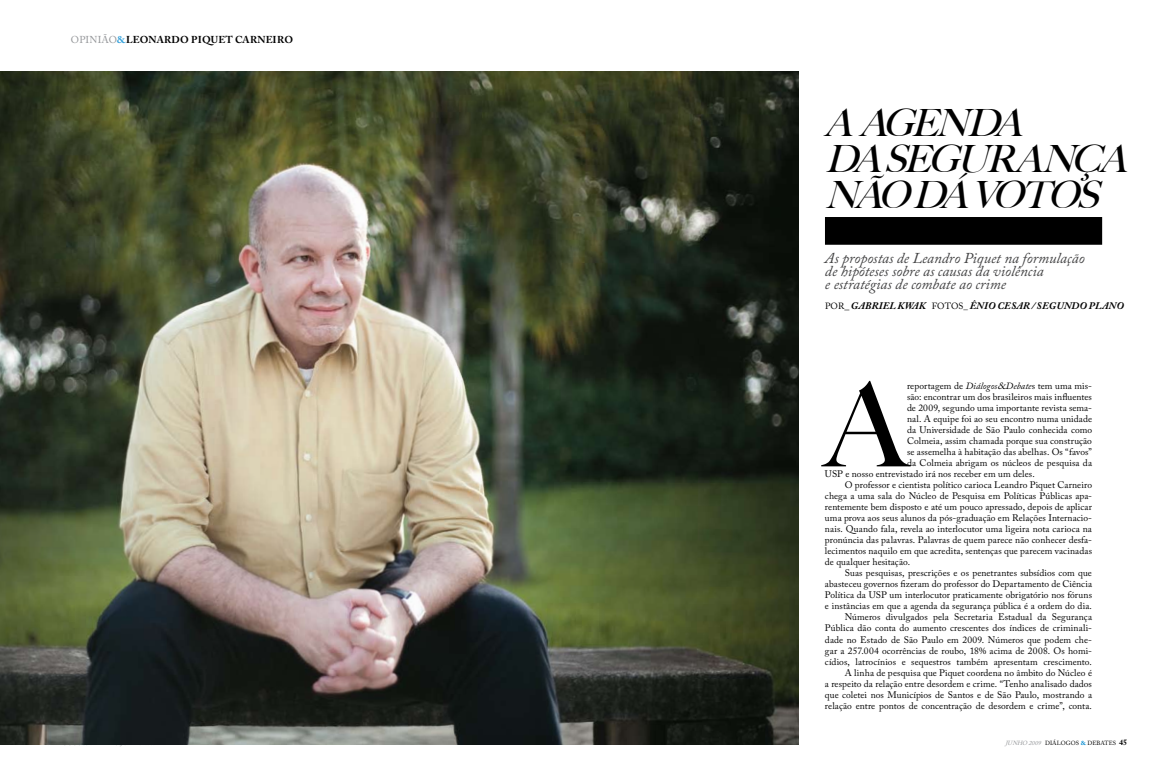
<style>
.page{position:relative;width:1163px;height:780px;background:#fff}
.page>*{position:absolute;margin:0;border:0;box-sizing:border-box;transform-origin:0 0}
.t1{font:500 116.4px "Big Caslon";color:#000}
.t2{font:italic 500 37.6px/36px "Big Caslon";color:#000}
.t3{font:italic 15px/13px "Adobe Caslon Pro";color:#414142}
.t4{font:italic 700 10px "Adobe Caslon Pro";letter-spacing:.015em;color:#000}
.t5{font:700 10px "Adobe Caslon Pro";letter-spacing:.015em;color:#000}
.t6{font:9.5px/11px "Adobe Caslon Pro";letter-spacing:.01em;color:#000;text-align:justify}
.t7{font:6px "Adobe Caslon Pro";letter-spacing:.015em;color:#000}
.s1{font-weight:400;color:#939598}
.s2{color:#37a2db}
.s3{font-weight:400;font-style:normal;font-size:9px}
.s4{font-weight:400;font-style:normal}
.s5{font-style:italic}
.s6{font-style:italic;color:#939598}
.s7{font-weight:700;color:#0089cf}
.s8{font-weight:700;font-size:8px}
</style>
<div class="page">
<img style="left:0;top:71px;width:798px;height:673px">
<div style="left:824px;top:217px;width:277px;height:28px;background:#000"></div>
<p class="t5" style="left:71px;top:34px;width:223px"><span class="s1">Opinião</span><span class="s2">&amp;</span>LEONARDO PIQUET CARNEIRO</p>
<p class="t2" style="left:824px;top:106px;width:312px">A AGENDA<br>DA SEGURANÇA<br>NÃO DÁ VOTOS</p>
<p class="t3" style="left:824px;top:251px;width:261px">As propostas de Leandro Piquet na formulação de hipóteses sobre as causas da violência<br>e estratégias de combate ao crime</p>
<p class="t4" style="left:824px;top:300px;width:301px"><span class="s3">Por</span><span class="s4">_</span> GABRIEL KWAK <span class="s3">Fotos_</span> ÊNIO CESAR / SEGUNDO PLANO</p>
<p class="t1" style="left:824px;top:357px;width:83px">A</p>
<p class="t6" style="left:906px;top:380px;width:186px">reportagem de <span class="s5">Diálogos</span><span class="s5">&amp;</span><span class="s5">Debate</span>s tem uma mis&shy;são: encontrar um dos brasileiros mais influentes de 2009, segundo uma importante revista sema&shy;nal. A equipe foi ao seu encontro numa unidade da Universidade de São Paulo conhecida como Colmeia, assim chamada porque sua construção se assemelha à habitação das abelhas. Os “favos” da Colmeia abrigam os núcleos de pesquisa da</p>
<p class="t6" style="left:824px;top:468px;width:7px">USP</p>
<p class="t6" style="left:845px;top:468px;width:191px">e nosso entrevistado irá nos receber em um deles.</p>
<p class="t6" style="left:844px;top:479px;width:249px">O professor e cientista político carioca Leandro Piquet Carneiro</p>
<p class="t6" style="left:824px;top:490px;width:268px">chega a uma sala do Núcleo de Pesquisa em Políticas Públicas apa-</p>
<p class="t6" style="left:824px;top:501px;width:268px">rentemente bem disposto e até um pouco apressado, depois de aplicar</p>
<p class="t6" style="left:824px;top:512px;width:268px">uma prova aos seus alunos da pós-graduação em Relações Internacio-</p>
<p class="t6" style="left:824px;top:523px;width:268px">nais. Quando fala, revela ao interlocutor uma ligeira nota carioca na</p>
<p class="t6" style="left:824px;top:534px;width:268px">pronúncia das palavras. Palavras de quem parece não conhecer desfa-</p>
<p class="t6" style="left:824px;top:545px;width:268px">lecimentos naquilo em que acredita, sentenças que parecem vacinadas</p>
<p class="t6" style="left:824px;top:556px;width:87px">de qualquer hesitação.</p>
<p class="t6" style="left:844px;top:567px;width:249px">Suas pesquisas, prescrições e os penetrantes subsídios com que</p>
<p class="t6" style="left:824px;top:578px;width:268px">abasteceu governos fizeram do professor do Departamento de Ciência</p>
<p class="t6" style="left:824px;top:589px;width:51px">Política da USP</p>
<p class="t6" style="left:824px;top:589px;width:268px;text-align:right">um interlocutor praticamente obrigatório nos fóruns<br>e instâncias em que a agenda da segurança pública é a ordem do dia.<br>Números divulgados pela Secretaria Estadual da Segurança Pública dão conta do aumento crescentes dos índices de criminali&shy;dade no Estado de São Paulo em 2009. Números que podem che&shy;gar a 257.004 ocorrências de roubo, 18% acima de 2008. Os homi&shy;cídios, latrocínios e sequestros também apresentam crescimento.<br>A linha de pesquisa que Piquet coordena no âmbito do Núcleo é<br>a respeito da relação entre desordem e crime. “Tenho analisado dados que coletei nos Municípios de Santos e de São Paulo, mostrando a relação entre pontos de concentração de desordem e crime”, conta.</p>
<p class="t7" style="left:1005px;top:739px;width:123px"><span class="s6">JUNHO 2009</span> diálogos <span class="s7">&amp;</span> Debates <span class="s8">45</span></p>
</div>
